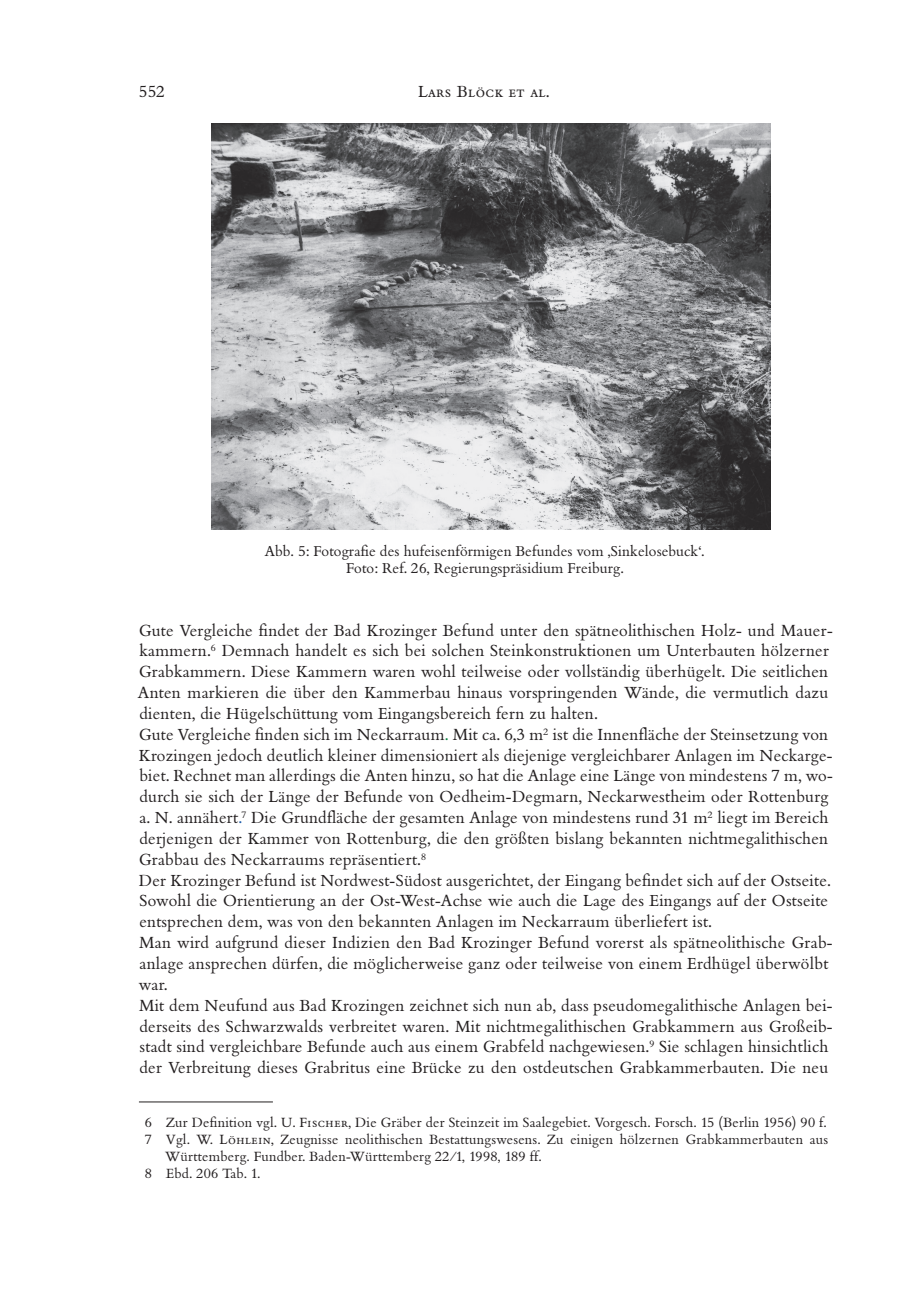
<style>
.page{position:relative;width:918px;height:1315px;background:#fff}
.page>*{position:absolute;margin:0;border:0;box-sizing:border-box;transform-origin:0 0}
.t1{font:15.75px/20.8px "Bembo BQ";letter-spacing:.02em;color:#231f20}
.t2{font:15.75px "Bembo Expert BQ";letter-spacing:.02em;color:#231f20}
.t3{font:14px/16.8px "Bembo BQ";letter-spacing:.015em;color:#231f20;text-align:center}
.t4{font:13.12px "Bembo BQ";letter-spacing:.02em;color:#231f20}
.s1{color:#088441}
.s2{color:#1a5aa9}
.s3{font-family:"Bembo Expert BQ"}
</style>
<div class="page">
<img style="left:212px;top:124px;width:558px;height:405px">
<hr style="left:139px;top:1101px;width:134px;height:1px;background:#231f20">
<p class="t1" style="left:139px;top:82px;width:28px">552</p>
<p class="t2" style="left:418px;top:83px;width:133px">Lars Blöck et al.</p>
<p class="t3" style="left:265px;top:543px;width:441px">Abb. 5: Fotografie des hufeisenförmigen Befundes vom ‚Sinkelosebuck‘.<br>Foto: Ref. 26, Regierungspräsidium Freiburg.</p>
<p class="t1" style="left:138px;top:620px;width:696px">Gute Vergleiche findet der Bad Krozinger Befund unter den spätneolithischen Holz- und Mauer&shy;kammern.<sup>6</sup> Demnach handelt es sich bei solchen Steinkonstruktionen um Unterbauten hölzerner Grabkammern. Diese Kammern waren wohl teilweise oder vollständig überhügelt. Die seitlichen Anten markieren die über den Kammerbau hinaus vorspringenden Wände, die vermutlich dazu dienten, die Hügelschüttung vom Eingangsbereich fern zu halten.<br>Gute Vergleiche finden sich im Neckarraum<span class="s1">.</span> Mit ca. 6,3 m<sup>2</sup> ist die Innenfläche der Steinsetzung von Krozingen jedoch deutlich kleiner dimensioniert als diejenige vergleichbarer Anlagen im Neckarge&shy;biet. Rechnet man allerdings die Anten hinzu, so hat die Anlage eine Länge von mindestens 7 m, wo&shy;durch sie sich der Länge der Befunde von Oedheim-Degmarn, Neckarwestheim oder Rottenburg a. N. annähert<span class="s2">.</span><sup>7</sup> Die Grundfläche der gesamten Anlage von mindestens rund 31 m<sup>2</sup> liegt im Bereich derjenigen der Kammer von Rottenburg, die den größten bislang bekannten nichtmegalithischen Grabbau des Neckarraums repräsentiert.<sup>8<br></sup>Der Krozinger Befund ist Nordwest-Südost ausgerichtet, der Eingang befindet sich auf der Ostseite.<br>Sowohl die Orientierung an der Ost-West-Achse wie auch die Lage des Eingangs auf der Ostseite entsprechen dem, was von den bekannten Anlagen im Neckarraum überliefert ist.<br>Man wird aufgrund dieser Indizien den Bad Krozinger Befund vorerst als spätneolithische Grab&shy;anlage ansprechen dürfen, die möglicherweise ganz oder teilweise von einem Erdhügel überwölbt war.<br>Mit dem Neufund aus Bad Krozingen zeichnet sich nun ab, dass pseudomegalithische Anlagen bei&shy;derseits des Schwarzwalds verbreitet waren. Mit nichtmegalithischen Grabkammern aus Großeib&shy;stadt sind vergleichbare Befunde auch aus einem Grabfeld nachgewiesen.<sup>9</sup> Sie schlagen hinsichtlich der Verbreitung dieses Grabritus eine Brücke zu den ostdeutschen Grabkammerbauten. Die neu</p>
<p class="t4" style="left:145px;top:1115px;width:683px">6 Zur Definition vgl. U. <span class="s3">Fischer</span>, Die Gräber der Steinzeit im Saalegebiet. Vorgesch. Forsch. 15 (Berlin 1956) 90 f.</p>
<p class="t4" style="left:145px;top:1132px;width:685px">7 Vgl. W. <span class="s3">Löhlein</span>, Zeugnisse neolithischen Bestattungswesens. Zu einigen hölzernen Grabkammerbauten aus</p>
<p class="t4" style="left:165px;top:1149px;width:378px">Württemberg. Fundber. Baden-Württemberg 22/1, 1998, 189 ff.</p>
<p class="t4" style="left:145px;top:1165px;width:117px">8 Ebd. 206 Tab. 1.</p>
</div>
